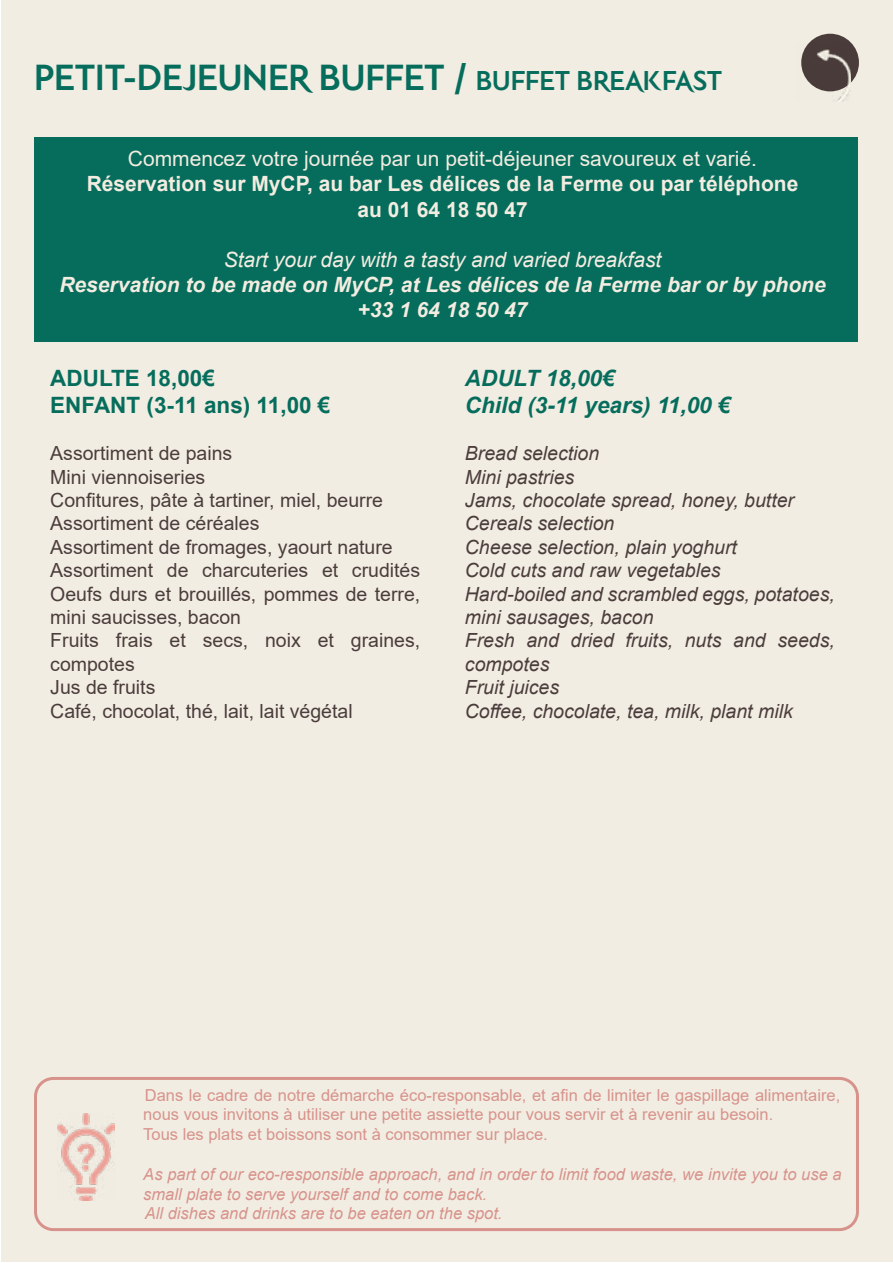
<style>
.page{position:relative;width:893px;height:1263px;background:#fff}
.page>*{position:absolute;margin:0;border:0;box-sizing:border-box;transform-origin:0 0}
.t1{font:700 36px "Nea";color:#066d5c}
.t2{font:700 22.5px/27px "Arial";color:#066d5c}
.t3{font:italic 700 22.5px/27px "Arial";color:#066d5c}
.t4{font:italic 700 21px/25.2px "Arial";color:#f3ece1;text-align:center}
.t5{font:700 21px/25.2px "Arial";color:#f3ece1;text-align:center}
.t6{font:21px "Arial";color:#f3ece1}
.t7{font:italic 21px "Arial";color:#f3ece1}
.t8{font:19.5px/23.4px "Arial";color:#4b3d3c}
.t9{font:italic 19.5px/23.4px "Arial";color:#4b3d3c}
.t10{font:16.5px/19.8px "Arial";color:#d7938b}
.t11{font:italic 16.5px/19.8px "Arial";color:#d7938b}
.s1{font-size:27px}
</style>
<div class="page">
<div style="left:1px;top:1px;width:891px;height:1261px;background:#f2ede3"></div>
<img style="left:801px;top:34px;width:58px;height:57px;border-radius:29px">
<img style="left:801px;top:43px;width:50px;height:59px">
<hr style="left:0;top:0;width:1px;height:1263px;background:#f2ede3">
<div style="left:35px;top:138px;width:823px;height:204px;background:#066d5c"></div>
<div style="left:34px;top:1077px;width:825px;height:154px;border:3px solid #d7938b;border-radius:18px"></div>
<img style="left:57px;top:1113px;width:58px;height:87px">
<h1 class="t1" style="left:34px;top:55px;width:690px">PETIT-DEJEUNER BUFFET / <span class="s1">BUFFET BREAKFAST</span></h1>
<p class="t6" style="left:128px;top:144px;width:631px">Commencez votre journée par un petit-déjeuner savoureux et varié.</p>
<p class="t5" style="left:87px;top:172px;width:713px">Réservation sur MyCP, au bar Les délices de la Ferme ou par téléphone au 01 64 18 50 47</p>
<p class="t7" style="left:224px;top:246px;width:439px">Start your day with a tasty and varied breakfast</p>
<p class="t4" style="left:59px;top:273px;width:768px">Reservation to be made on MyCP, at Les délices de la Ferme bar or by phone +33 1 64 18 50 47</p>
<p class="t2" style="left:50px;top:365px;width:282px">ADULTE 18,00€<br>ENFANT (3-11 ans) 11,00 €</p>
<p class="t8" style="left:50px;top:441px;width:371px">Assortiment de pains<br>Mini viennoiseries<br>Confitures, pâte à tartiner, miel, beurre<br>Assortiment de céréales<br>Assortiment de fromages, yaourt nature<br>Assortiment de charcuteries et crudités<br>Oeufs durs et brouillés, pommes de terre, mini saucisses, bacon<br>Fruits frais et secs, noix et graines, compotes<br>Jus de fruits<br>Café, chocolat, thé, lait, lait végétal</p>
<p class="t3" style="left:465px;top:366px;width:267px">ADULT 18,00€<br>Child (3-11 years) 11,00 €</p>
<p class="t9" style="left:465px;top:442px;width:371px">Bread selection<br>Mini pastries<br>Jams, chocolate spread, honey, butter<br>Cereals selection<br>Cheese selection, plain yoghurt<br>Cold cuts and raw vegetables<br>Hard-boiled and scrambled eggs, potatoes, mini sausages, bacon<br>Fresh and dried fruits, nuts and seeds, compotes<br>Fruit juices<br>Coffee, chocolate, tea, milk, plant milk</p>
<p class="t10" style="left:143px;top:1085px;width:698px">Dans le cadre de notre démarche éco-responsable, et afin de limiter le gaspillage alimentaire, nous vous invitons à utiliser une petite assiette pour vous servir et à revenir au besoin.<br>Tous les plats et boissons sont à consommer sur place.</p>
<p class="t11" style="left:143px;top:1164px;width:700px">As part of our eco-responsible approach, and in order to limit food waste, we invite you to use a small plate to serve yourself and to come back.<br>All dishes and drinks are to be eaten on the spot.</p>
</div>
